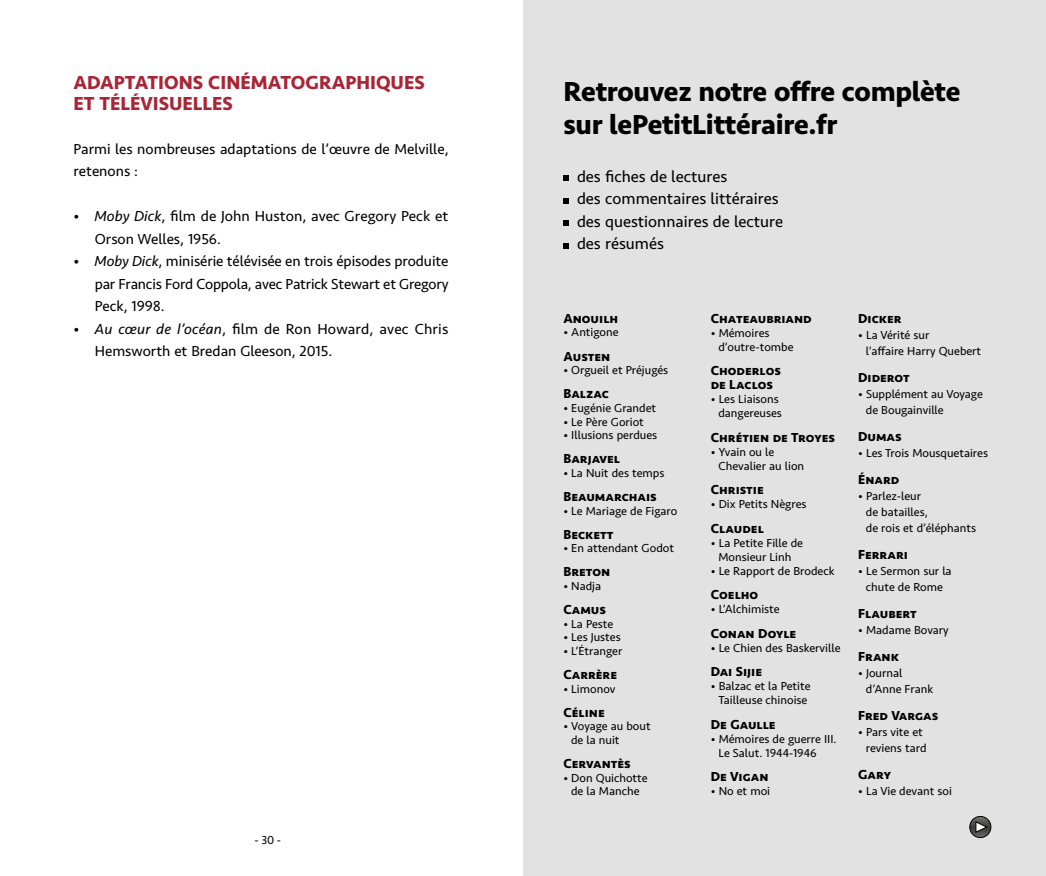
<style>
.page{position:relative;width:1046px;height:876px;background:#fff}
.page>*{position:absolute;margin:0;border:0;box-sizing:border-box;transform-origin:0 0}
.t1{font:700 28.5px/33px "Seravek";letter-spacing:-.01em;color:#000}
.t2{font:700 19.5px/21px "Seravek";color:#aa2435}
.t3{font:16.5px/22.5px "Seravek";color:#000}
.t4{font:15px/22.5px "Seravek";color:#000}
.t5{font:700 13.5px/14px "Seravek";color:#000}
.t6{font:12px/16.2px "Seravek";color:#000}
.s1{font-style:italic}
</style>
<div class="page">
<div style="left:523px;top:0;width:523px;height:876px;background:#e2e2e3"></div>
<svg style="left:970px;top:816px;width:21px;height:21px"></svg>
<div style="left:970px;top:816px;width:21px;height:22px;border:1px solid #000;border-radius:50%"></div>
<svg style="left:975px;top:821px;width:13px;height:12px"></svg>
<svg style="left:563px;top:176px;width:5px;height:5px"></svg>
<svg style="left:563px;top:198px;width:5px;height:5px"></svg>
<svg style="left:563px;top:221px;width:5px;height:5px"></svg>
<svg style="left:563px;top:243px;width:5px;height:5px"></svg>
<h2 class="t2" style="left:74px;top:71px;width:353px">ADAPTATIONS CINÉMATOGRAPHIQUES<br>ET TÉLÉVISUELLES</h2>
<p class="t4" style="left:74px;top:137px;width:377px">Parmi les nombreuses adaptations de l’œuvre de Melville, retenons :</p>
<p class="t4" style="left:95px;top:205px;width:355px;text-indent:-21px">• <span class="s1">Moby Dick</span>, film de John Huston, avec Gregory Peck et<br>Orson Welles, 1956.</p>
<p class="t4" style="left:95px;top:250px;width:355px;text-align:justify;text-indent:-21px">• <span class="s1">Moby Dick</span>, minisérie télévisée en trois épisodes produite par Francis Ford Coppola, avec Patrick Stewart et Gregory Peck, 1998.</p>
<p class="t4" style="left:95px;top:317px;width:355px;text-indent:-21px">• <span class="s1">Au cœur de l’océan</span>, film de Ron Howard, avec Chris<br>Hemsworth et Bredan Gleeson, 2015.</p>
<p class="t6" style="left:255px;top:832px;width:28px">- 30 -</p>
<h1 class="t1" style="left:563px;top:74px;width:399px">Retrouvez notre offre complète sur lePetitLittéraire.fr</h1>
<h3 class="t3" style="left:577px;top:165px;width:208px">des fiches de lectures<br>des commentaires littéraires des questionnaires de lecture des résumés</h3>
<p class="t5" style="left:563px;top:311px;width:56px">Anouilh</p>
<p class="t6" style="left:563px;top:324px;width:57px">• Antigone</p>
<p class="t5" style="left:563px;top:349px;width:49px">Austen</p>
<p class="t6" style="left:563px;top:362px;width:106px">• Orgueil et Préjugés</p>
<p class="t5" style="left:563px;top:387px;width:47px">BalZac</p>
<p class="t6" style="left:563px;top:400px;width:94px">• Eugénie Grandet</p>
<p class="t6" style="left:563px;top:413px;width:82px">• Le Père Goriot</p>
<p class="t6" style="left:563px;top:427px;width:95px">• Illusions perdues</p>
<p class="t5" style="left:563px;top:452px;width:58px">BarJavel</p>
<p class="t6" style="left:563px;top:465px;width:103px">• La Nuit des temps</p>
<p class="t5" style="left:563px;top:489px;width:95px">Beaumarchais</p>
<p class="t6" style="left:563px;top:502px;width:115px">• Le Mariage de Figaro</p>
<p class="t5" style="left:563px;top:527px;width:52px">BecKett</p>
<p class="t6" style="left:563px;top:540px;width:112px">• En attendant Godot</p>
<p class="t5" style="left:563px;top:565px;width:48px">Breton</p>
<p class="t6" style="left:563px;top:578px;width:39px">• Nadja</p>
<p class="t5" style="left:563px;top:602px;width:44px">Camus</p>
<p class="t6" style="left:563px;top:616px;width:51px">• La Peste</p>
<p class="t6" style="left:563px;top:629px;width:59px">• Les Justes</p>
<p class="t6" style="left:563px;top:643px;width:60px">• L’Étranger</p>
<p class="t5" style="left:563px;top:667px;width:55px">CarrÈre</p>
<p class="t6" style="left:563px;top:680px;width:54px">• Limonov</p>
<p class="t5" style="left:563px;top:705px;width:43px">Céline</p>
<p class="t6" style="left:571px;top:719px;width:81px;line-height:13.5px;text-indent:-8px">• Voyage au bout de la nuit</p>
<p class="t5" style="left:563px;top:756px;width:69px">CervantÈs</p>
<p class="t6" style="left:563px;top:771px;width:86px;line-height:13.5px;text-align:center">• Don Quichotte de la Manche</p>
<p class="t5" style="left:711px;top:311px;width:102px">Chateaubriand</p>
<p class="t6" style="left:718px;top:326px;width:77px;line-height:14px;text-indent:-8px">• Mémoires d’outre-tombe</p>
<p class="t5" style="left:711px;top:364px;width:72px">Choderlos de Laclos</p>
<p class="t6" style="left:711px;top:392px;width:73px;line-height:14px;text-align:right">• Les Liaisons dangereuses</p>
<p class="t5" style="left:711px;top:430px;width:126px">Chrétien de TroYes</p>
<p class="t6" style="left:718px;top:445px;width:87px;line-height:14px;text-indent:-8px">• Yvain ou le<br>Chevalier au lion</p>
<p class="t5" style="left:711px;top:483px;width:55px">Christie</p>
<p class="t6" style="left:711px;top:496px;width:97px">• Dix Petits Nègres</p>
<p class="t5" style="left:711px;top:521px;width:55px">Claudel</p>
<p class="t6" style="left:711px;top:536px;width:94px;line-height:14px;text-align:center">• La Petite Fille de<br>Monsieur Linh</p>
<p class="t6" style="left:711px;top:562px;width:125px">• Le Rapport de Brodeck</p>
<p class="t5" style="left:711px;top:587px;width:49px">Coelho</p>
<p class="t6" style="left:711px;top:601px;width:70px">• L’Alchimiste</p>
<p class="t5" style="left:711px;top:626px;width:87px">Conan DoYle</p>
<p class="t6" style="left:711px;top:640px;width:131px">• Le Chien des Baskerville</p>
<p class="t5" style="left:711px;top:665px;width:53px">Dai SiJie</p>
<p class="t6" style="left:711px;top:679px;width:101px;line-height:14px;text-align:center">• Balzac et la Petite<br>Tailleuse chinoise</p>
<p class="t5" style="left:711px;top:717px;width:66px">De Gaulle</p>
<p class="t6" style="left:718px;top:732px;width:120px;line-height:14px;text-indent:-8px">• Mémoires de guerre III.<br>Le Salut. 1944-1946</p>
<p class="t5" style="left:711px;top:769px;width:59px">De Vigan</p>
<p class="t6" style="left:711px;top:783px;width:61px">• No et moi</p>
<p class="t5" style="left:858px;top:311px;width:42px">DicKer</p>
<p class="t6" style="left:866px;top:327px;width:117px;text-indent:-8px">• La Vérité sur<br>l’affaire Harry Quebert</p>
<p class="t5" style="left:858px;top:370px;width:53px">Diderot</p>
<p class="t6" style="left:866px;top:386px;width:118px;text-indent:-8px">• Supplément au Voyage de Bougainville</p>
<p class="t5" style="left:858px;top:429px;width:45px">Dumas</p>
<p class="t6" style="left:858px;top:445px;width:131px">• Les Trois Mousquetaires</p>
<p class="t5" style="left:858px;top:472px;width:42px">Énard</p>
<p class="t6" style="left:866px;top:488px;width:112px;text-indent:-8px">• Parlez-leur<br>de batailles,<br>de rois et d’éléphants</p>
<p class="t5" style="left:858px;top:547px;width:51px">Ferrari</p>
<p class="t6" style="left:858px;top:563px;width:95px;text-align:center">• Le Sermon sur la chute de Rome</p>
<p class="t5" style="left:858px;top:606px;width:60px">Flaubert</p>
<p class="t6" style="left:858px;top:622px;width:92px">• Madame Bovary</p>
<p class="t5" style="left:858px;top:649px;width:42px">FranK</p>
<p class="t6" style="left:866px;top:665px;width:69px;text-indent:-8px">• Journal d’Anne Frank</p>
<p class="t5" style="left:858px;top:708px;width:82px">Fred Vargas</p>
<p class="t6" style="left:866px;top:724px;width:62px;text-indent:-8px">• Pars vite et reviens tard</p>
<p class="t5" style="left:858px;top:767px;width:34px">GarY</p>
<p class="t6" style="left:858px;top:783px;width:95px">• La Vie devant soi</p>
</div>
